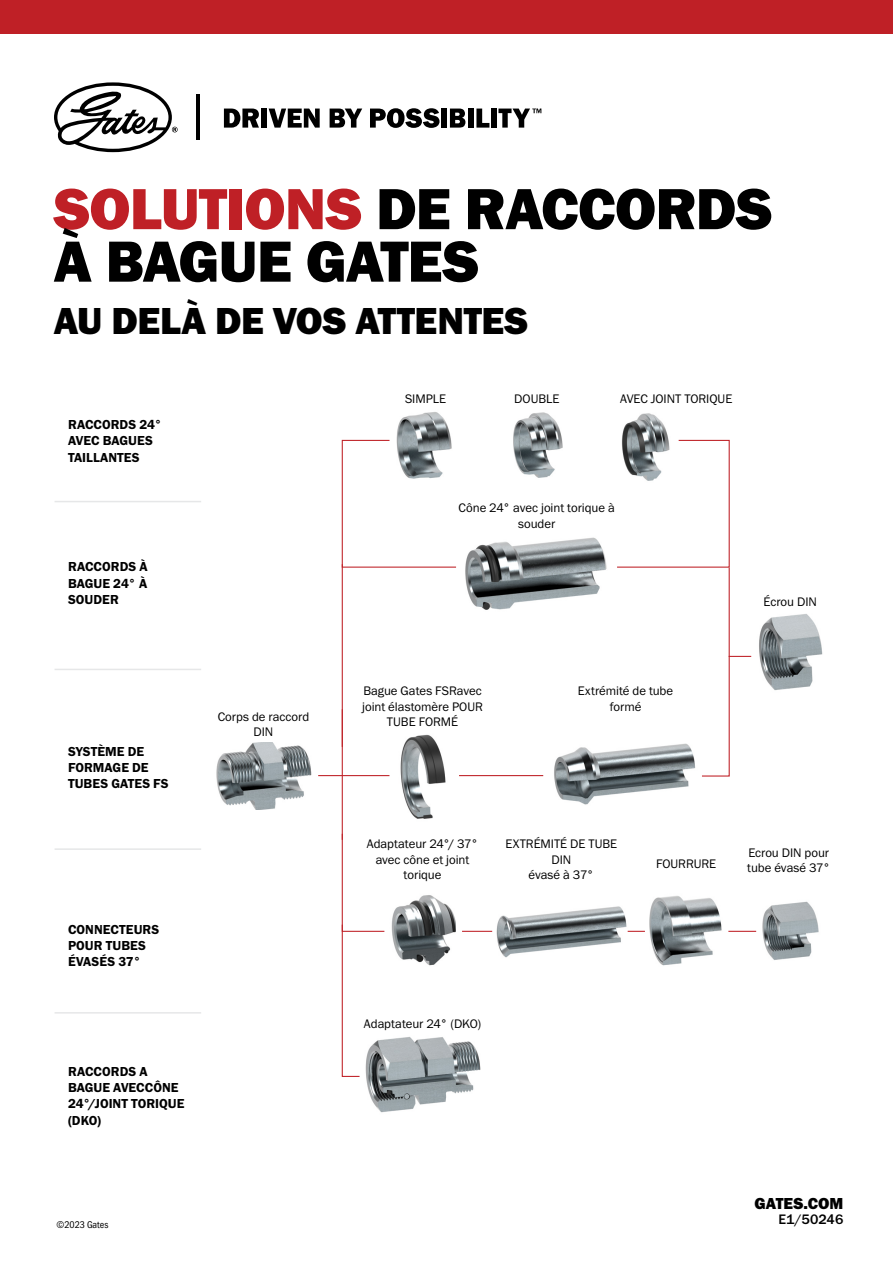
<style>
.page{position:relative;width:893px;height:1263px;background:#fff}
.page>*{position:absolute;margin:0;border:0;box-sizing:border-box;transform-origin:0 0}
.t1{font:60px/52.5px "Franklin Gothic URW Hea";letter-spacing:-.015em;color:#000}
.t2{font:39px "Franklin Gothic URW Hea";letter-spacing:-.015em;color:#000}
.t3{font:16.5px "Franklin Gothic URW Hea";color:#000}
.t4{font:500 14.25px "Franklin Gothic URW";letter-spacing:.005em;color:#000}
.t5{font:13.5px/16.2px "Franklin Gothic URW Dem";letter-spacing:.005em;color:#000}
.t6{font:12.9px/15.5px "Franklin Gothic URW Boo";letter-spacing:-.005em;color:#000;text-align:center}
.t7{font:10.2px "Franklin Gothic URW Cond";color:#000}
.s1{color:#bf2026}
</style>
<div class="page">
<div style="left:0;top:0;width:893px;height:34px;background:#bf2026"></div>
<hr style="left:196px;top:95px;width:4px;height:45px;background:#000">
<svg style="left:224px;top:109px;width:35px;height:19px"></svg>
<div style="left:261px;top:109px;width:6px;height:19px;background:#000"></div>
<svg style="left:269px;top:109px;width:51px;height:19px"></svg>
<svg style="left:330px;top:109px;width:32px;height:19px"></svg>
<svg style="left:370px;top:108px;width:69px;height:20px"></svg>
<div style="left:441px;top:109px;width:6px;height:19px;background:#000"></div>
<svg style="left:450px;top:109px;width:15px;height:19px"></svg>
<div style="left:468px;top:109px;width:5px;height:19px;background:#000"></div>
<svg style="left:476px;top:109px;width:13px;height:19px"></svg>
<div style="left:491px;top:109px;width:6px;height:19px;background:#000"></div>
<svg style="left:498px;top:109px;width:43px;height:19px"></svg>
<svg style="left:54px;top:82px;width:124px;height:70px"></svg>
<img style="left:366px;top:1037px;width:115px;height:76px">
<img style="left:216px;top:743px;width:96px;height:66px">
<img style="left:396px;top:412px;width:55px;height:27px">
<img style="left:513px;top:412px;width:50px;height:66px">
<img style="left:465px;top:537px;width:142px;height:73px">
<img style="left:391px;top:895px;width:65px;height:71px">
<img style="left:496px;top:906px;width:132px;height:52px">
<img style="left:649px;top:896px;width:73px;height:70px">
<img style="left:762px;top:901px;width:57px;height:59px">
<img style="left:554px;top:747px;width:135px;height:58px">
<img style="left:400px;top:734px;width:46px;height:85px">
<img style="left:759px;top:614px;width:64px;height:77px">
<img style="left:622px;top:413px;width:47px;height:26px">
<svg style="left:728px;top:931px;width:28px;height:1px"></svg>
<svg style="left:628px;top:931px;width:17px;height:1px"></svg>
<hr style="left:462px;top:931px;width:30px;height:1px;background:#bf2026">
<svg style="left:341px;top:833px;width:44px;height:244px"></svg>
<hr style="left:318px;top:775px;width:71px;height:1px;background:#bf2026">
<hr style="left:459px;top:775px;width:84px;height:1px;background:#bf2026">
<svg style="left:341px;top:439px;width:115px;height:129px"></svg>
<hr style="left:342px;top:709px;width:1px;height:131px;background:#bf2026">
<hr style="left:342px;top:564px;width:1px;height:183px;background:#bf2026">
<svg style="left:616px;top:439px;width:135px;height:338px"></svg>
<hr style="left:55px;top:1012px;width:146px;height:1px;background:#e6e7e8">
<hr style="left:55px;top:501px;width:146px;height:1px;background:#e6e7e8">
<hr style="left:55px;top:848px;width:146px;height:2px;background:#e6e7e8">
<hr style="left:55px;top:669px;width:146px;height:1px;background:#e6e7e8">
<h1 class="t1" style="left:54px;top:181px;width:720px"><span class="s1">SOLUTIONS</span> DE RACCORDS<br>À BAGUE GATES</h1>
<h2 class="t2" style="left:54px;top:296px;width:476px">AU DELÀ DE VOS ATTENTES</h2>
<p class="t5" style="left:68px;top:416px;width:96px">RACCORDS 24°<br>AVEC BAGUES<br>TAILLANTES</p>
<p class="t5" style="left:68px;top:558px;width:81px;text-align:justify">RACCORDS À BAGUE 24° À SOUDER</p>
<p class="t5" style="left:68px;top:743px;width:102px">SYSTÈME DE<br>FORMAGE DE<br>TUBES GATES FS</p>
<p class="t6" style="left:218px;top:709px;width:93px">Corps de raccord<br>DIN</p>
<p class="t5" style="left:68px;top:921px;width:93px">CONNECTEURS<br>POUR TUBES<br>ÉVASÉS 37°</p>
<p class="t5" style="left:68px;top:1063px;width:118px">RACCORDS A<br>BAGUE AVECCÔNE<br>24°/JOINT TORIQUE (DKO)</p>
<p class="t7" style="left:57px;top:1218px;width:53px">©2023 Gates</p>
<p class="t6" style="left:405px;top:391px;width:43px">SIMPLE</p>
<p class="t6" style="left:514px;top:391px;width:47px">DOUBLE</p>
<p class="t6" style="left:620px;top:391px;width:114px">AVEC JOINT TORIQUE</p>
<p class="t6" style="left:459px;top:500px;width:158px">Cône 24° avec joint torique à souder</p>
<p class="t6" style="left:362px;top:683px;width:122px">Bague Gates FSRavec joint élastomère POUR<br>TUBE FORMÉ</p>
<p class="t6" style="left:578px;top:683px;width:97px">Extrémité de tube formé</p>
<p class="t6" style="left:764px;top:594px;width:55px">Écrou DIN</p>
<p class="t6" style="left:367px;top:836px;width:113px">Adaptateur 24°/ 37° avec cône et joint torique</p>
<p class="t6" style="left:505px;top:836px;width:113px">EXTRÉMITÉ DE TUBE<br>DIN<br>évasé à 37°</p>
<p class="t6" style="left:656px;top:856px;width:62px">FOURRURE</p>
<p class="t6" style="left:747px;top:845px;width:85px;text-align:left">Ecrou DIN pour tube évasé 37°</p>
<p class="t6" style="left:364px;top:1015px;width:119px">Adaptateur 24° (DKO)</p>
<p class="t3" style="left:755px;top:1193px;width:90px">GATES.COM</p>
<p class="t4" style="left:778px;top:1210px;width:66px">E1/50246</p>
</div>
